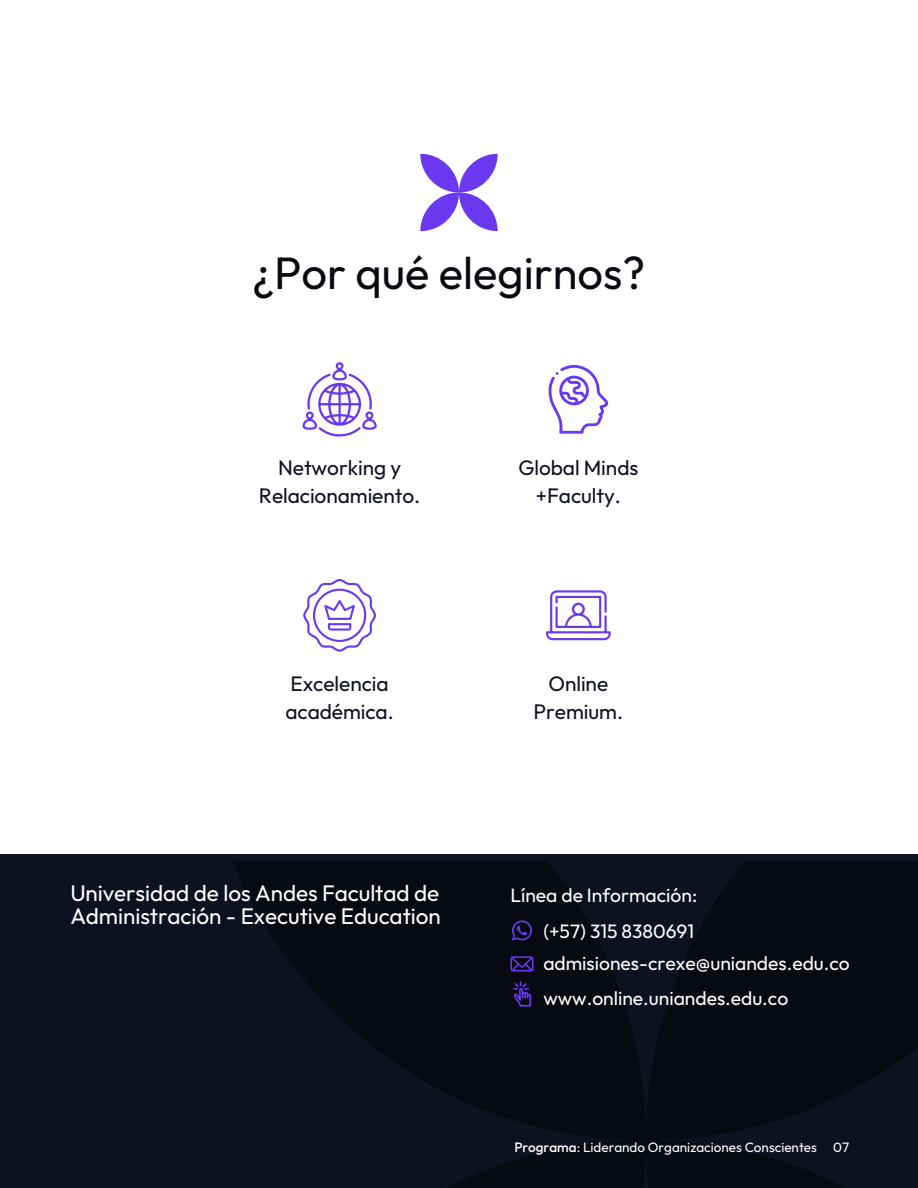
<style>
.page{position:relative;width:918px;height:1188px;background:#fff}
.page>*{position:absolute;margin:0;border:0;box-sizing:border-box;transform-origin:0 0}
.t1{font:45.3px "Outfit";color:#080a11}
.t2{font:22.5px/22.5px "Outfit";letter-spacing:-.005em;color:#fff}
.t3{font:20.85px/28.5px "Outfit";letter-spacing:-.005em;color:#0e1120;text-align:center}
.t4{font:19.2px/36.8px "Outfit";color:#fff;text-align:right}
.t5{font:13.5px "Outfit";color:#fff}
.s1{font-weight:500}
</style>
<div class="page">
<div style="left:0;top:855px;width:918px;height:333px;background:#0e1120"></div>
<svg style="left:234px;top:862px;width:412px;height:278px;fill:#080a11"></svg>
<svg style="left:646px;top:862px;width:272px;height:278px;fill:#080a11"></svg>
<svg style="left:446px;top:1140px;width:399px;height:48px"></svg>
<svg style="left:512px;top:920px;width:20px;height:21px"></svg>
<svg style="left:513px;top:982px;width:18px;height:25px"></svg>
<svg style="left:510px;top:956px;width:24px;height:15px"></svg>
<svg style="left:303px;top:579px;width:73px;height:73px"></svg>
<svg style="left:546px;top:590px;width:65px;height:50px"></svg>
<svg style="left:302px;top:362px;width:75px;height:75px"></svg>
<svg style="left:548px;top:365px;width:61px;height:69px"></svg>
<svg style="left:420px;top:154px;width:78px;height:77px"></svg>
<h1 class="t1" style="left:252px;top:244px;width:395px">¿Por qué elegirnos?</h1>
<p class="t3" style="left:259px;top:454px;width:163px">Networking y<br>Relacionamiento.</p>
<p class="t3" style="left:518px;top:454px;width:122px">Global Minds +Faculty.</p>
<p class="t3" style="left:285px;top:670px;width:110px;text-align:left">Excelencia académica.</p>
<p class="t3" style="left:534px;top:670px;width:91px">Online<br>Premium.</p>
<p class="t2" style="left:70px;top:883px;width:372px">Universidad de los Andes Facultad de<br>Administración - Executive Education</p>
<p class="t4" style="left:510px;top:877px;width:188px">Línea de Información: (+57) 315 8380691</p>
<p class="t4" style="left:543px;top:946px;width:308px;line-height:34.8px;text-align:left">admisiones-crexe@uniandes.edu.co www.online.uniandes.edu.co</p>
<p class="t5" style="left:514px;top:1138px;width:336px"><span class="s1">Programa</span>: Liderando Organizaciones Conscientes 07</p>
</div>
